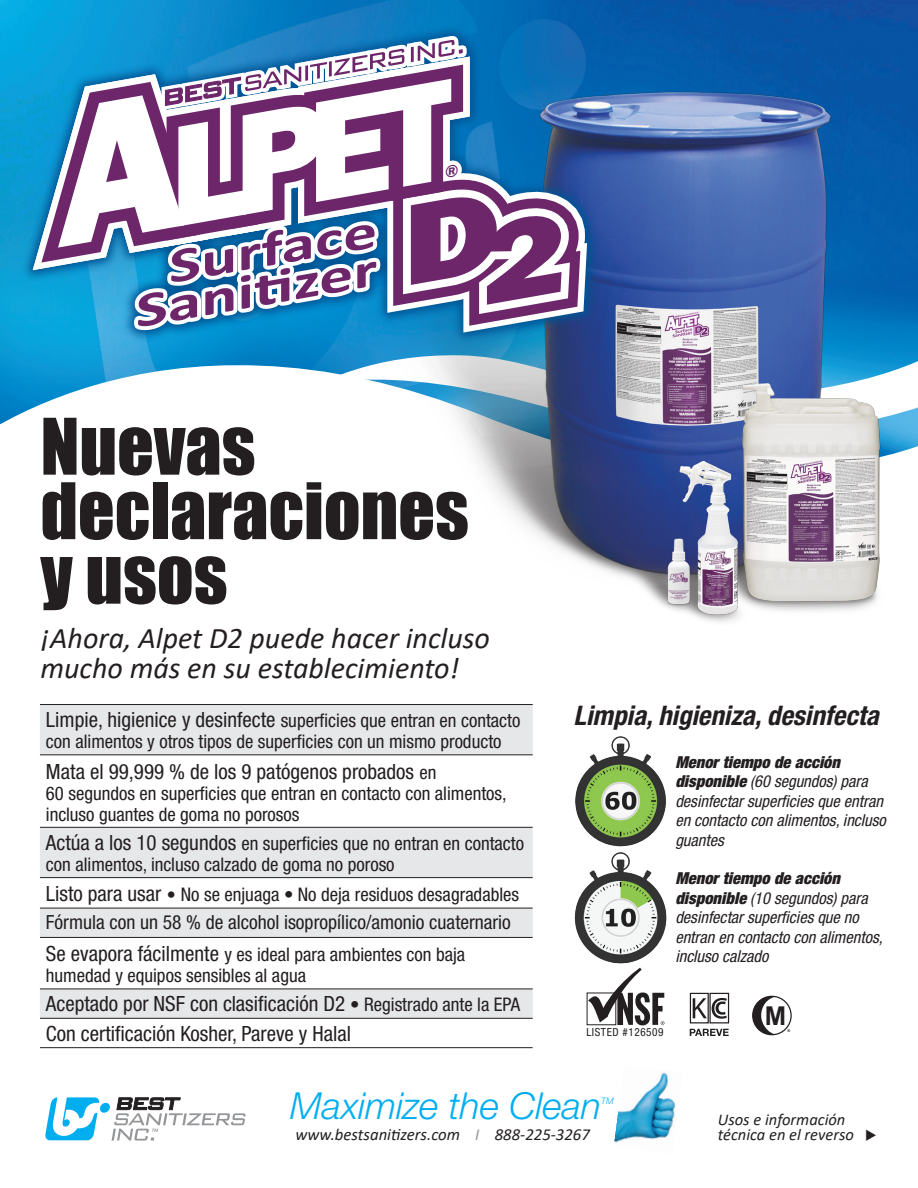
<style>
.page{position:relative;width:918px;height:1188px;background:#fff}
.page>*{position:absolute;margin:0;border:0;box-sizing:border-box;transform-origin:0 0}
.t1{font:72px "Impact";color:#231f20}
.t2{font:italic 300 37.2px "Helvetica Neue";color:#00aeef}
.t3{font:italic 30px "Calibri";color:#231f20}
.t4{font:italic 700 condensed 27px "Helvetica Neue";color:#231f20}
.t5{font:700 25.95px "Arial";color:#231f20}
.t6{font:condensed 21px "Helvetica Neue";color:#231f20}
.t7{font:condensed 19.5px "Helvetica Neue";color:#231f20}
.t8{font:condensed 18.75px/21px "Helvetica Neue";color:#231f20}
.t9{font:italic 16.8px "Calibri";color:#231f20}
.t10{font:italic condensed 16.5px/19.5px "Helvetica Neue";color:#231f20}
.t11{font:italic 16.5px/15px "Calibri";color:#231f20}
.t12{font:condensed 11.25px "Helvetica Neue";letter-spacing:.05em;color:#231f20}
.t13{font:condensed 9.9px "Helvetica Neue";letter-spacing:.055em;color:#231f20}
.t14{font:italic 300 9px "Helvetica Neue";color:#00aeef}
.t15{font:700 3.9px "Arial";color:#231f20}
.s1{font-size:21px}
.s2{font-size:18.75px}
.s3{font-size:18px}
.s4{font-weight:900}
.s5{color:#939598}
</style>
<div class="page">
<img style="left:0;top:0;width:918px;height:282px">
<svg style="left:0;top:282px;width:918px;height:143px"></svg>
<svg style="left:298px;top:337px;width:620px;height:119px"></svg>
<svg style="left:45px;top:1097px;width:201px;height:44px"></svg>
<svg style="left:40px;top:705px;width:493px;height:313px;fill:#e6e7e9"></svg>
<hr style="left:40px;top:704px;width:493px;height:1px;background:#231f20">
<hr style="left:40px;top:754px;width:493px;height:1px;background:#231f20">
<hr style="left:40px;top:827px;width:493px;height:1px;background:#231f20">
<hr style="left:40px;top:877px;width:493px;height:1px;background:#231f20">
<hr style="left:40px;top:908px;width:493px;height:1px;background:#231f20">
<hr style="left:40px;top:937px;width:493px;height:1px;background:#231f20">
<hr style="left:40px;top:989px;width:493px;height:1px;background:#231f20">
<hr style="left:40px;top:1018px;width:493px;height:1px;background:#231f20">
<hr style="left:40px;top:1047px;width:493px;height:1px;background:#231f20">
<div style="left:690px;top:993px;width:19px;height:30px;border:1px solid #231f20"></div>
<div style="left:709px;top:993px;width:20px;height:30px;border:1px solid #231f20"></div>
<div style="left:752px;top:996px;width:40px;height:39px;border:1px solid #231f20;border-radius:50%"></div>
<svg style="left:753px;top:996px;width:22px;height:39px"></svg>
<svg style="left:693px;top:998px;width:34px;height:21px"></svg>
<svg style="left:690px;top:1029px;width:39px;height:7px"></svg>
<svg style="left:588px;top:968px;width:76px;height:57px"></svg>
<img style="left:575px;top:736px;width:91px;height:111px">
<img style="left:574px;top:852px;width:93px;height:112px">
<img style="left:354px;top:92px;width:531px;height:530px">
<svg style="left:21px;top:24px;width:579px;height:321px;background:#137fc0"></svg>
<img style="left:614px;top:1072px;width:62px;height:71px">
<svg style="left:33px;top:35px;width:554px;height:305px"></svg>
<p class="t1" style="left:40px;top:391px;width:217px">Nuevas</p>
<p class="t1" style="left:40px;top:455px;width:430px">declaraciones</p>
<p class="t1" style="left:40px;top:520px;width:189px">y usos</p>
<p class="t3" style="left:40px;top:617px;width:451px">¡Ahora, Alpet D2 puede hacer incluso</p>
<p class="t3" style="left:40px;top:647px;width:420px">mucho más en su establecimiento!</p>
<p class="t8" style="left:46px;top:710px;width:476px"><span class="s1">Limpie, higienice y desinfecte</span> superficies que entran en contacto con alimentos y otros tipos de superficies con un mismo producto</p>
<p class="t6" style="left:46px;top:759px;width:392px">Mata el 99,999 % de los 9 patógenos probados <span class="s2">en</span></p>
<p class="t8" style="left:46px;top:782px;width:462px">60 segundos en superficies que entran en contacto con alimentos, incluso guantes de goma no porosos</p>
<p class="t8" style="left:46px;top:833px;width:480px"><span class="s1">Actúa a los 10 segundos</span> en superficies que no entran en contacto con alimentos, incluso calzado de goma no poroso</p>
<p class="t8" style="left:46px;top:884px;width:475px"><span class="s1">Listo para usar</span> <span class="s3">•</span> No se enjuaga • No deja residuos desagradables</p>
<p class="t7" style="left:46px;top:911px;width:466px">Fórmula con un 58 % de alcohol isopropílico/amonio cuaternario</p>
<p class="t8" style="left:46px;top:944px;width:421px"><span class="s1">Se evapora fácilmente</span> y es ideal para ambientes con baja humedad y equipos sensibles al agua</p>
<p class="t6" style="left:46px;top:992px;width:476px">Aceptado por NSF con clasificación D2 <span class="s2">• Registrado ante la EPA</span></p>
<p class="t6" style="left:46px;top:1021px;width:306px">Con certificación Kosher, Pareve y Halal</p>
<p class="t13" style="left:420px;top:790px;width:36px">font 6 pt</p>
<p class="t4" style="left:574px;top:699px;width:307px">Limpia, higieniza, desinfecta</p>
<p class="t10" style="left:675px;top:752px;width:212px"><span class="s4">Menor tiempo de acción disponible</span> (60 segundos) para desinfectar superficies que entran en contacto con alimentos, incluso guantes</p>
<p class="t10" style="left:675px;top:868px;width:209px"><span class="s4">Menor tiempo de acción disponible</span> (10 segundos) para desinfectar superficies que no entran en contacto con alimentos, incluso calzado</p>
<p class="t12" style="left:586px;top:1025px;width:79px">LISTED #126509</p>
<p class="t5" style="left:765px;top:999px;width:23px">M</p>
<p class="t15" style="left:788px;top:1028px;width:4px">®</p>
<p class="t2" style="left:290px;top:1084px;width:313px">Maximize the Clean</p>
<p class="t14" style="left:601px;top:1096px;width:14px">TM</p>
<p class="t9" style="left:296px;top:1123px;width:296px">www.bestsanitizers.com <span class="s5">I</span> 888-225-3267</p>
<p class="t11" style="left:718px;top:1111px;width:161px">Usos e información técnica en el reverso ◆</p>
</div>
